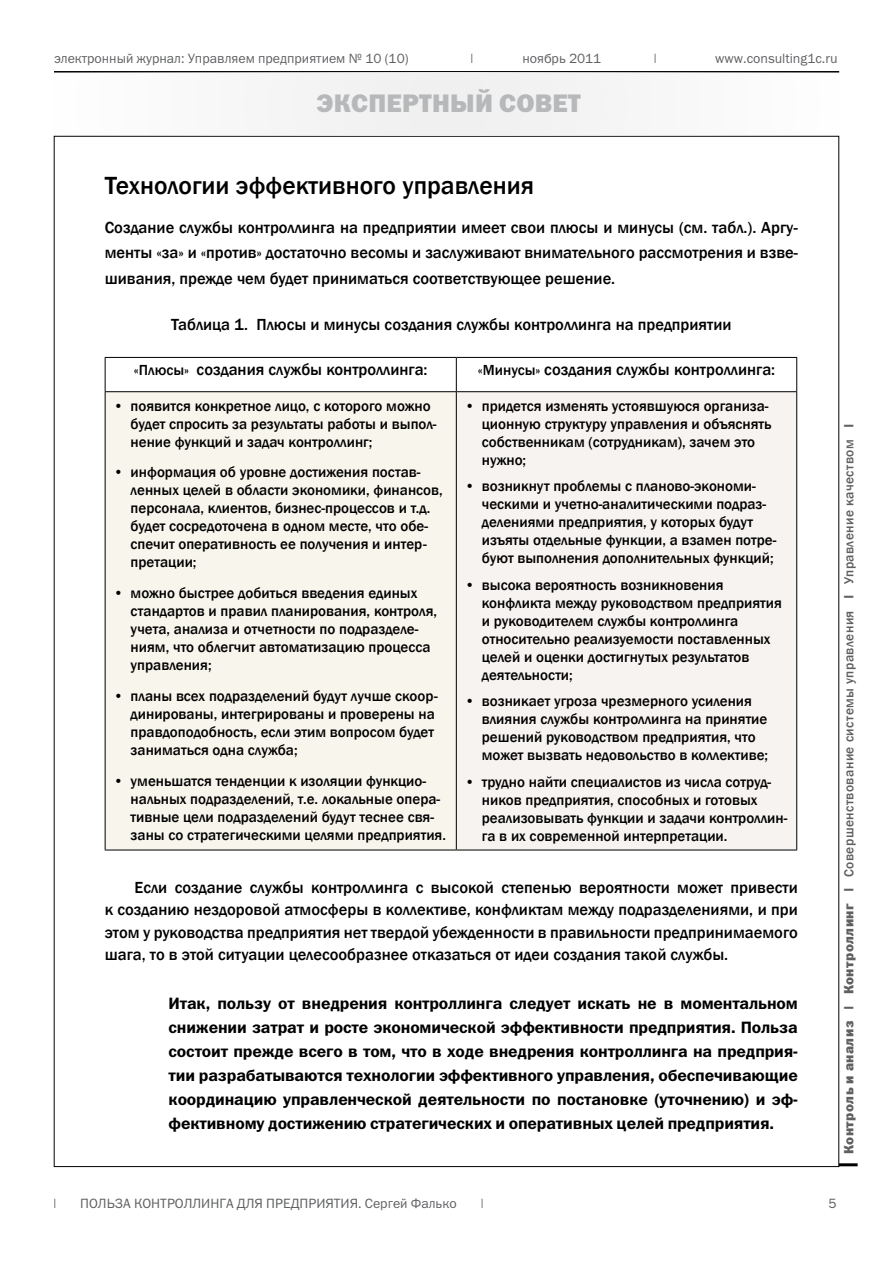
<style>
.page{position:relative;width:893px;height:1263px;background:#fff}
.page>*{position:absolute;margin:0;border:0;box-sizing:border-box;transform-origin:0 0}
.t1{font:500 25.5px "Franklin Gothic";color:#000}
.t2{font:25.5px "Franklin Gothic Heavy ITC";letter-spacing:.01em;color:#b6b8ba}
.t3{font:500 16.5px/22.5px "Franklin Gothic";color:#000;text-align:justify}
.t4{font:16.5px/24px "Franklin Gothic Demi ITC";letter-spacing:-.01em;color:#000;text-align:justify}
.t5{font:500 15px/18px "Franklin Gothic";color:#000}
.t6{font:13.5px "Franklin Gothic Book ITC";color:#5f6062}
.t7{font:500 13.5px "Franklin Gothic";letter-spacing:.03em;color:#5f6062}
.s1{font-size:15px}
.s2{font-family:"Franklin Gothic Heavy ITC";font-weight:400}
</style>
<div class="page">
<hr style="left:54px;top:71px;width:785px;height:2px;background:#000">
<div style="left:54px;top:73px;width:787px;height:63px;background:#f0f0f1"></div>
<hr style="left:839px;top:1163px;width:19px;height:3px;background:#000">
<div style="left:105px;top:392px;width:351px;height:458px;background:#f8f5ed"></div>
<div style="left:456px;top:392px;width:341px;height:458px;background:#f7f3f1"></div>
<hr style="left:105px;top:357px;width:351px;height:1px;background:#000">
<hr style="left:105px;top:358px;width:1px;height:33px;background:#000">
<hr style="left:456px;top:357px;width:341px;height:1px;background:#000">
<hr style="left:456px;top:358px;width:1px;height:33px;background:#000">
<hr style="left:796px;top:358px;width:1px;height:33px;background:#000">
<hr style="left:105px;top:391px;width:351px;height:1px;background:#000">
<hr style="left:105px;top:392px;width:1px;height:458px;background:#000">
<hr style="left:456px;top:391px;width:341px;height:1px;background:#000">
<hr style="left:456px;top:392px;width:1px;height:458px;background:#000">
<hr style="left:796px;top:392px;width:1px;height:458px;background:#000">
<hr style="left:105px;top:850px;width:351px;height:1px;background:#000">
<hr style="left:456px;top:850px;width:341px;height:1px;background:#000">
<p class="t6" style="left:54px;top:50px;width:356px">электронный журнал: Управляем предприятием № 10 (10)</p>
<p class="t6" style="left:468px;top:50px;width:8px">|</p>
<p class="t6" style="left:522px;top:50px;width:81px">ноябрь 2011</p>
<p class="t6" style="left:652px;top:50px;width:8px">|</p>
<p class="t6" style="left:715px;top:50px;width:124px">www.consulting1c.ru</p>
<h1 class="t2" style="left:317px;top:88px;width:265px">Экспертный совет</h1>
<h1 class="t1" style="left:105px;top:170px;width:431px">Технологии эффективного управления</h1>
<p class="t3" style="left:105px;top:214px;width:695px;line-height:25.5px">Создание службы контроллинга на предприятии имеет свои плюсы и минусы (см. табл.). Аргу&shy;менты «за» и «против» достаточно весомы и заслуживают внимательного рассмотрения и взве&shy;шивания, прежде чем будет приниматься соответствующее решение.</p>
<p class="t3" style="left:171px;top:313px;width:562px">Таблица 1. Плюсы и минусы создания службы контроллинга на предприятии</p>
<p class="t3" style="left:134px;top:358px;width:295px"><span class="s1">«Плюсы»</span> создания службы контроллинга:</p>
<p class="t3" style="left:478px;top:358px;width:299px"><span class="s1">«Минусы»</span> создания службы контроллинга:</p>
<p class="t5" style="left:131px;top:397px;width:307px;text-indent:-17px">• появится конкретное лицо, с которого можно будет спросить за результаты работы и выпол&shy;нение функций и задач контроллинг;</p>
<p class="t5" style="left:131px;top:464px;width:314px;text-indent:-17px">• информация об уровне достижения постав&shy;ленных целей в области экономики, финансов, персонала, клиентов, бизнес-процессов и т.д. будет сосредоточена в одном месте, что обе&shy;спечит оперативность ее получения и интер&shy;претации;</p>
<p class="t5" style="left:131px;top:584px;width:308px;text-indent:-17px">• можно быстрее добиться введения единых стандартов и правил планирования, контроля, учета, анализа и отчетности по подразделе&shy;ниям, что облегчит автоматизацию процесса управления;</p>
<p class="t5" style="left:131px;top:687px;width:309px;text-indent:-17px">• планы всех подразделений будут лучше скоор&shy;динированы, интегрированы и проверены на правдоподобность, если этим вопросом будет заниматься одна служба;</p>
<p class="t5" style="left:131px;top:772px;width:317px;text-indent:-17px">• уменьшатся тенденции к изоляции функцио&shy;нальных подразделений, т.е. локальные опера&shy;тивные цели подразделений будут теснее свя&shy;заны со стратегическими целями предприятия.</p>
<p class="t5" style="left:482px;top:397px;width:291px;text-indent:-17px">• придется изменять устоявшуюся организа&shy;ционную структуру управления и объяснять собственникам (сотрудникам), зачем это нужно;</p>
<p class="t5" style="left:482px;top:477px;width:296px;text-indent:-17px">• возникнут проблемы с планово-экономи&shy;ческими и учетно-аналитическими подраз&shy;делениями предприятия, у которых будут изъяты отдельные функции, а взамен потре&shy;буют выполнения дополнительных функций;</p>
<p class="t5" style="left:482px;top:576px;width:302px;text-indent:-17px">• высока вероятность возникновения конфликта между руководством предприятия и руководителем службы контроллинга относительно реализуемости поставленных целей и оценки достигнутых результатов деятельности;</p>
<p class="t5" style="left:482px;top:692px;width:288px;text-indent:-17px">• возникает угроза чрезмерного усиления влияния службы контроллинга на принятие решений руководством предприятия, что может вызвать недовольство в коллективе;</p>
<p class="t5" style="left:482px;top:773px;width:307px;text-indent:-17px">• трудно найти специалистов из числа сотруд&shy;ников предприятия, способных и готовых реализовывать функции и задачи контроллин&shy;га в их современной интерпретации.</p>
<p class="t3" style="left:105px;top:876px;width:695px;text-indent:30px">Если создание службы контроллинга с высокой степенью вероятности может привести к созданию нездоровой атмосферы в коллективе, конфликтам между подразделениями, и при этом у руководства предприятия нет твердой убежденности в правильности предпринимаемого шага, то в этой ситуации целесообразнее отказаться от идеи создания такой службы.</p>
<p class="t4" style="left:169px;top:992px;width:631px">Итак, пользу от внедрения контроллинга следует искать не в моментальном снижении затрат и росте экономической эффективности предприятия. Польза состоит прежде всего в том, что в ходе внедрения контроллинга на предприя&shy;тии разрабатываются технологии эффективного управления, обеспечивающие координацию управленческой деятельности по постановке (уточнению) и эф&shy;фективному достижению стратегических и оперативных целей предприятия.</p>
<p class="t7" style="left:840px;top:1154px;width:732px;rotate:-90deg"><span class="s2">Контроль и анализ | Контроллинг |</span> Совершенствование системы управления <span class="s2">|</span> Управление качеством <span class="s2">|</span></p>
<p class="t6" style="left:51px;top:1194px;width:8px">|</p>
<p class="t6" style="left:80px;top:1194px;width:378px">ПОЛЬЗА КОНТРОЛЛИНГА ДЛЯ ПРЕДПРИЯТИЯ. Сергей Фалько</p>
<p class="t6" style="left:479px;top:1194px;width:8px">|</p>
<p class="t6" style="left:828px;top:1194px;width:10px">5</p>
</div>
